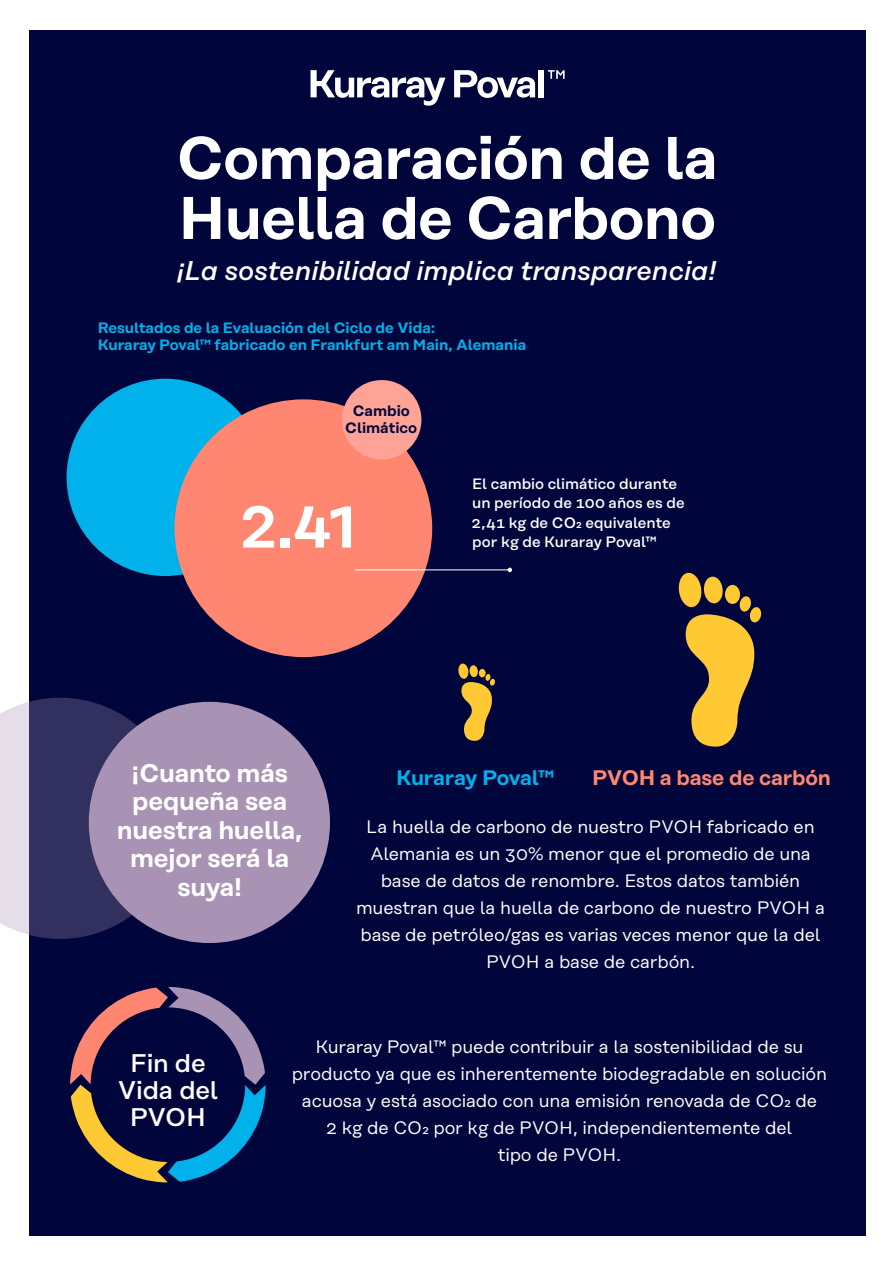
<style>
.page{position:relative;width:893px;height:1263px;background:#fff}
.page>*{position:absolute;margin:0;border:0;box-sizing:border-box;transform-origin:0 0}
.t1{font:600 60px/60px "Rational Text";letter-spacing:-.015em;color:#fff}
.t2{font:600 58.8px "Rational Text";color:#fff}
.t3{font:italic 500 27px "Rational Text";color:#fff}
.t4{font:600 25.5px/28.5px "Rational Text";letter-spacing:-.01em;color:#fff;text-align:center}
.t5{font:500 25.5px/27px "Rational Text";letter-spacing:-.01em;color:#fff;text-align:center}
.t6{font:600 21px "Rational Text";letter-spacing:-.005em;color:#ff8772}
.t7{font:600 21px "Rational Text";letter-spacing:-.015em;color:#00b1ec}
.t8{font:18px/27px "Rational Text";letter-spacing:-.01em;color:#fff;text-align:center}
.t9{font:500 15px/19.5px "Rational Text";color:#fff}
.t10{font:600 15px/17.7px "Rational Text";color:#00b1ec}
.t11{font:600 15px/17.7px "Rational Text";color:#00063b;text-align:center}
</style>
<div class="page">
<div style="left:29px;top:30px;width:836px;height:1205px;background:#00063b"></div>
<svg style="left:0;top:698px;width:181px;height:241px;background:#5b597e"></svg>
<div style="left:89px;top:702px;width:241px;height:241px;background:#a893b5;border-radius:50%"></div>
<svg style="left:458px;top:663px;width:37px;height:78px"></svg>
<div style="left:469px;top:665px;width:9px;height:12px;background:#ffc934;border-radius:50%"></div>
<svg style="left:678px;top:572px;width:84px;height:175px"></svg>
<svg style="left:70px;top:987px;width:196px;height:195px"></svg>
<div style="left:67px;top:379px;width:197px;height:197px;background:#00b1ec;border-radius:50%"></div>
<div style="left:174px;top:399px;width:258px;height:258px;background:#ff8772;border-radius:50%"></div>
<div style="left:342px;top:380px;width:79px;height:79px;background:#ffa397;border-radius:50%"></div>
<hr style="left:355px;top:569px;width:155px;height:1px;background:#fff">
<svg style="left:507px;top:568px;width:5px;height:4px"></svg>
<svg style="left:311px;top:70px;width:134px;height:36px"></svg>
<svg style="left:454px;top:70px;width:81px;height:28px"></svg>
<div style="left:538px;top:70px;width:5px;height:27px;background:#fff"></div>
<svg style="left:548px;top:70px;width:17px;height:9px"></svg>
<h1 class="t1" style="left:177px;top:127px;width:543px">Comparación de la<br>Huella de Carbono</h1>
<h3 class="t3" style="left:177px;top:254px;width:541px">¡La sostenibilidad implica transparencia!</h3>
<p class="t10" style="left:98px;top:318px;width:430px">Resultados de la Evaluación del Ciclo de Vida:<br>Kuraray Poval™ fabricado en Frankfurt am Main, Alemania</p>
<p class="t11" style="left:345px;top:401px;width:74px">Cambio<br>Climático</p>
<h2 class="t2" style="left:242px;top:492px;width:116px">2.41</h2>
<p class="t9" style="left:472px;top:474px;width:214px">El cambio climático durante un período de 100 años es de<br>2,41 kg de CO2 equivalente</p>
<p class="t9" style="left:472px;top:532px;width:186px">por kg de Kuraray Poval™</p>
<h3 class="t4" style="left:117px;top:758px;width:187px">¡Cuanto más pequeña sea nuestra huella, mejor será la suya!</h3>
<p class="t6" style="left:592px;top:765px;width:240px">PVOH a base de carbón</p>
<p class="t7" style="left:396px;top:765px;width:159px">Kuraray Poval™</p>
<p class="t8" style="left:356px;top:813px;width:470px">La huella de carbono de nuestro PVOH fabricado en Alemania es un 30% menor que el promedio de una base de datos de renombre. Estos datos también muestran que la huella de carbono de nuestro PVOH a base de petróleo/gas es varias veces menor que la del PVOH a base de carbón.</p>
<h3 class="t5" style="left:118px;top:1050px;width:102px">Fin de<br>Vida del<br>PVOH</h3>
<p class="t8" style="left:292px;top:1034px;width:537px">Kuraray Poval™ puede contribuir a la sostenibilidad de su producto ya que es inherentemente biodegradable en solución acuosa y está asociado con una emisión renovada de CO2 de<br>2 kg de CO2 por kg de PVOH, independientemente del<br>tipo de PVOH.</p>
</div>
